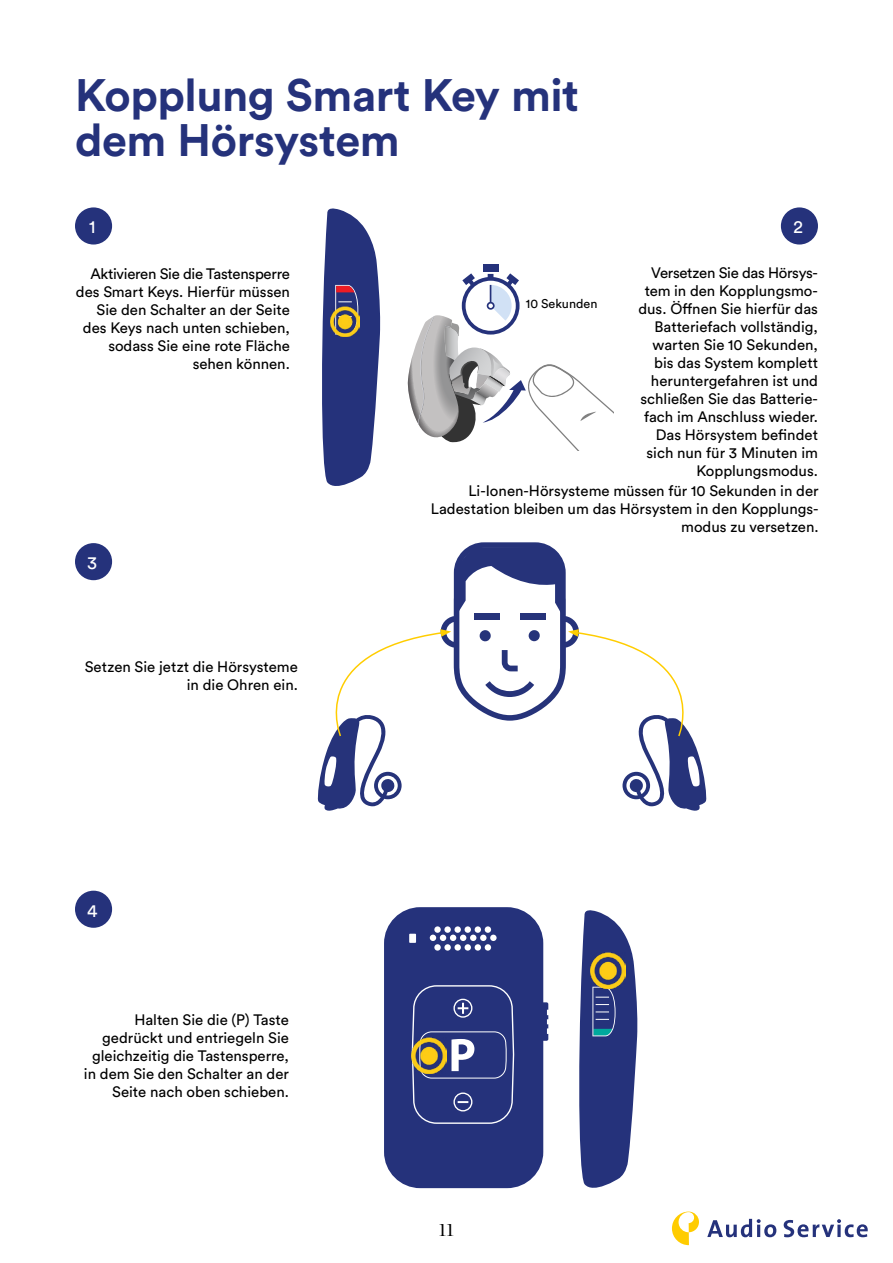
<style>
.page{position:relative;width:893px;height:1263px;background:#fff}
.page>*{position:absolute;margin:0;border:0;box-sizing:border-box;transform-origin:0 0}
.t1{font:700 45px/45px "Circular Pro";letter-spacing:-.01em;color:#25327b}
.t2{font:18px "Circular Pro";color:#fff}
.t3{font:18px "Chronicle Display";color:#000}
.t4{font:15px/18px "Circular Pro";color:#000;text-align:right}
.t5{font:12.6px "Circular Pro";color:#000}
</style>
<div class="page">
<svg style="left:672px;top:1211px;width:27px;height:34px"></svg>
<svg style="left:707px;top:1219px;width:69px;height:18px"></svg>
<svg style="left:784px;top:1219px;width:84px;height:18px"></svg>
<div style="left:75px;top:207px;width:37px;height:38px;background:#25327b;border-radius:50%"></div>
<div style="left:75px;top:543px;width:37px;height:37px;background:#25327b;border-radius:50%"></div>
<div style="left:75px;top:891px;width:37px;height:37px;background:#25327b;border-radius:50%"></div>
<div style="left:781px;top:207px;width:37px;height:38px;background:#25327b;border-radius:50%"></div>
<svg style="left:322px;top:208px;width:58px;height:278px"></svg>
<svg style="left:579px;top:910px;width:59px;height:278px"></svg>
<div style="left:483px;top:264px;width:15px;height:8px;background:#25327b"></div>
<svg style="left:407px;top:273px;width:206px;height:178px"></svg>
<svg style="left:317px;top:542px;width:390px;height:269px"></svg>
<svg style="left:384px;top:907px;width:164px;height:281px;fill:#25327b"></svg>
<svg style="left:434px;top:926px;width:7px;height:7px"></svg>
<div style="left:444px;top:926px;width:7px;height:7px;background:#fff;border-radius:50%"></div>
<div style="left:454px;top:926px;width:7px;height:7px;background:#fff;border-radius:50%"></div>
<div style="left:465px;top:926px;width:6px;height:7px;background:#fff;border-radius:50%"></div>
<div style="left:475px;top:926px;width:6px;height:7px;background:#fff;border-radius:50%"></div>
<div style="left:485px;top:926px;width:6px;height:7px;background:#fff;border-radius:50%"></div>
<svg style="left:434px;top:944px;width:7px;height:7px"></svg>
<div style="left:444px;top:944px;width:7px;height:7px;background:#fff;border-radius:50%"></div>
<div style="left:454px;top:944px;width:7px;height:7px;background:#fff;border-radius:50%"></div>
<div style="left:465px;top:944px;width:6px;height:7px;background:#fff;border-radius:50%"></div>
<div style="left:475px;top:944px;width:6px;height:7px;background:#fff;border-radius:50%"></div>
<div style="left:485px;top:944px;width:6px;height:7px;background:#fff;border-radius:50%"></div>
<svg style="left:430px;top:935px;width:56px;height:6px"></svg>
<div style="left:490px;top:935px;width:7px;height:6px;background:#fff;border-radius:50%"></div>
<div style="left:409px;top:934px;width:7px;height:9px;background:#fff"></div>
<svg style="left:420px;top:1031px;width:86px;height:47px"></svg>
<div style="left:413px;top:985px;width:100px;height:139px;border:1px solid #fff;border-radius:23px"></div>
<div style="left:453px;top:999px;width:19px;height:19px;border:1px solid #fff;border-radius:50%"></div>
<svg style="left:458px;top:1003px;width:10px;height:11px"></svg>
<div style="left:453px;top:1092px;width:19px;height:19px;border:1px solid #fff;border-radius:50%"></div>
<svg style="left:458px;top:1101px;width:10px;height:2px"></svg>
<img style="left:330px;top:306px;width:30px;height:30px">
<img style="left:411px;top:1037px;width:35px;height:36px">
<img style="left:590px;top:953px;width:36px;height:35px">
<h1 class="t1" style="left:75px;top:71px;width:506px">Kopplung Smart Key mit dem Hörsystem</h1>
<p class="t2" style="left:89px;top:215px;width:8px">1</p>
<p class="t2" style="left:793px;top:215px;width:11px">2</p>
<p class="t4" style="left:76px;top:264px;width:215px">Aktivieren Sie die Tastensperre des Smart Keys. Hierfür müssen<br>Sie den Schalter an der Seite des Keys nach unten schieben, sodass Sie eine rote Fläche sehen können.</p>
<p class="t4" style="left:638px;top:263px;width:181px">Versetzen Sie das Hörsys&shy;tem in den Kopplungsmo&shy;dus. Öffnen Sie hierfür das<br>Batteriefach vollständig, warten Sie 10 Sekunden, bis das System komplett heruntergefahren ist und schließen Sie das Batterie&shy;fach im Anschluss wieder.<br>Das Hörsystem befindet sich nun für 3 Minuten im<br>Kopplungsmodus.</p>
<p class="t5" style="left:526px;top:295px;width:73px">10 Sekunden</p>
<p class="t2" style="left:87px;top:550px;width:11px">3</p>
<p class="t4" style="left:85px;top:657px;width:215px">Setzen Sie jetzt die Hörsysteme in die Ohren ein.</p>
<p class="t2" style="left:87px;top:898px;width:12px">4</p>
<p class="t4" style="left:84px;top:1010px;width:207px">Halten Sie die (P) Taste gedrückt und entriegeln Sie gleichzeitig die Tastensperre, in dem Sie den Schalter an der<br>Seite nach oben schieben.</p>
<p class="t4" style="left:431px;top:481px;width:389px">Li-Ionen-Hörsysteme müssen für 10 Sekunden in der<br>Ladestation bleiben um das Hörsystem in den Kopplungs&shy;modus zu versetzen.</p>
<p class="t3" style="left:439px;top:1216px;width:17px">11</p>
</div>
